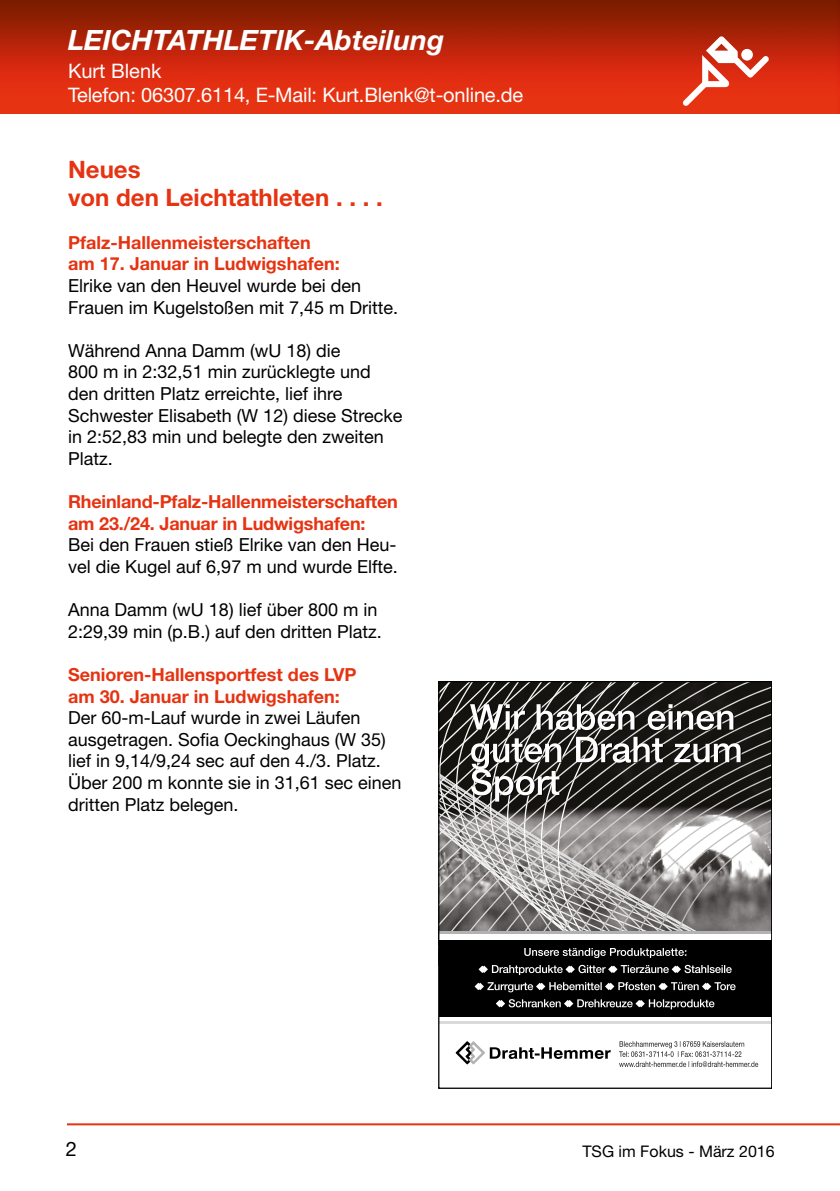
<style>
.page{position:relative;width:840px;height:1191px;background:#fff}
.page>*{position:absolute;margin:0;border:0;box-sizing:border-box;transform-origin:0 0}
.t1{font:italic 700 28px "Helvetica Neue";color:#fff}
.t2{font:700 24px/28px "Helvetica Neue";color:#e63312}
.t3{font:20px/24px "Helvetica Neue";letter-spacing:-.01em;color:#fff}
.t4{font:20px "Helvetica Neue";color:#000}
.t5{font:18px/21.6px "Helvetica Neue";color:#000}
.t6{font:700 18px/21.6px "Helvetica Neue";color:#e63312}
.t7{font:16px "Helvetica Neue";color:#000}
</style>
<div class="page">
<img style="left:0;top:0;width:839px;height:113px">
<hr style="left:67px;top:1123px;width:772px;height:2px;background:#e63312">
<hr style="left:437px;top:678px;width:334px;height:1px;background:#000">
<hr style="left:437px;top:1190px;width:334px;height:1px;background:#000">
<svg style="left:438px;top:681px;width:333px;height:407px"></svg>
<svg style="left:682px;top:36px;width:86px;height:70px"></svg>
<h1 class="t1" style="left:68px;top:23px;width:377px">LEICHTATHLETIK-Abteilung</h1>
<p class="t3" style="left:68px;top:59px;width:456px">Kurt Blenk<br>Telefon: 06307.6114, E-Mail: Kurt.Blenk@t-online.de</p>
<h2 class="t2" style="left:68px;top:154px;width:316px">Neues<br>von den Leichtathleten . . . .</h2>
<p class="t6" style="left:68px;top:231px;width:273px">Pfalz-Hallenmeisterschaften am 17. Januar in Ludwigshafen:</p>
<p class="t5" style="left:68px;top:274px;width:331px">Elrike van den Heuvel wurde bei den<br>Frauen im Kugelstoßen mit 7,45 m Dritte.</p>
<p class="t5" style="left:68px;top:339px;width:336px">Während Anna Damm (wU 18) die<br>800 m in 2:32,51 min zurücklegte und den dritten Platz erreichte, lief ihre<br>Schwester Elisabeth (W 12) diese Strecke in 2:52,83 min und belegte den zweiten<br>Platz.</p>
<p class="t6" style="left:68px;top:490px;width:331px">Rheinland-Pfalz-Hallenmeisterschaften am 23./24. Januar in Ludwigshafen:</p>
<p class="t5" style="left:68px;top:534px;width:331px">Bei den Frauen stieß Elrike van den Heu&shy;vel die Kugel auf 6,97 m und wurde Elfte.</p>
<p class="t5" style="left:68px;top:598px;width:315px">Anna Damm (wU 18) lief über 800 m in<br>2:29,39 min (p.B.) auf den dritten Platz.</p>
<p class="t6" style="left:68px;top:663px;width:289px">Senioren-Hallensportfest des LVP am 30. Januar in Ludwigshafen:</p>
<p class="t5" style="left:68px;top:706px;width:335px">Der 60-m-Lauf wurde in zwei Läufen ausgetragen. Sofia Oeckinghaus (W 35) lief in 9,14/9,24 sec auf den 4./3. Platz.<br>Über 200 m konnte sie in 31,61 sec einen dritten Platz belegen.</p>
<p class="t4" style="left:66px;top:1136px;width:13px">2</p>
<p class="t7" style="left:582px;top:1141px;width:194px">TSG im Fokus - März 2016</p>
</div>
